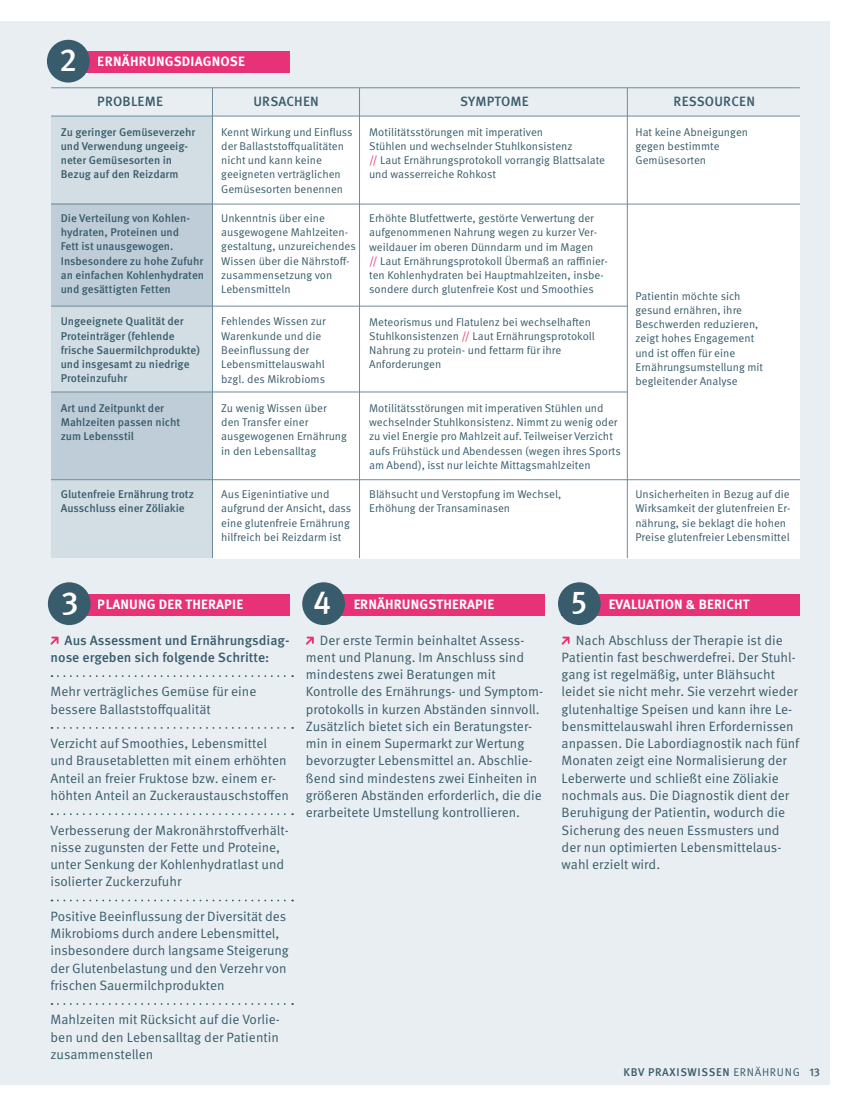
<style>
.page{position:relative;width:851px;height:1106px;background:#fff}
.page>*{position:absolute;margin:0;border:0;box-sizing:border-box;transform-origin:0 0}
.t1{font:500 32.1px "Meta Pro";color:#fff}
.t2{font:13.5px/17.2px "Meta Pro Norm";color:#385c6b}
.t3{font:500 13.5px/17.2px "Meta Pro";color:#385c6b}
.t4{font:700 13.5px "Meta Pro";letter-spacing:.01em;color:#fff}
.t5{font:11.25px/14.2px "Meta Pro Norm";color:#385c6b}
.t6{font:500 11.25px/14.2px "Meta Pro";color:#385c6b}
.t7{font:500 11.25px "Meta Pro";letter-spacing:.06em;color:#385c6b}
.s1{color:#e83278}
.s2{font-family:"Meta Pro Norm";font-weight:400}
</style>
<div class="page">
<div style="left:0;top:21px;width:829px;height:1063px;background:#e9eef2"></div>
<div style="left:51px;top:116px;width:161px;height:88px;background:#d2dee4"></div>
<div style="left:51px;top:306px;width:161px;height:86px;background:#d2dee4"></div>
<div style="left:51px;top:480px;width:161px;height:78px;background:#d2dee4"></div>
<div style="left:51px;top:204px;width:162px;height:102px;background:#becdd7"></div>
<div style="left:51px;top:392px;width:162px;height:88px;background:#becdd7"></div>
<div style="left:212px;top:116px;width:587px;height:442px;background:#fff"></div>
<svg style="left:58px;top:675px;width:235px;height:2px"></svg>
<svg style="left:58px;top:727px;width:235px;height:1px"></svg>
<svg style="left:58px;top:813px;width:235px;height:2px"></svg>
<svg style="left:58px;top:899px;width:235px;height:2px"></svg>
<svg style="left:58px;top:1003px;width:235px;height:1px"></svg>
<svg style="left:50px;top:636px;width:8px;height:8px"></svg>
<svg style="left:306px;top:636px;width:8px;height:8px"></svg>
<svg style="left:561px;top:636px;width:8px;height:8px"></svg>
<div style="left:57px;top:594px;width:232px;height:21px;background:#e83278"></div>
<div style="left:48px;top:582px;width:43px;height:43px;background:#385c6b;border-radius:50%"></div>
<div style="left:306px;top:594px;width:238px;height:21px;background:#e83278"></div>
<div style="left:302px;top:582px;width:43px;height:43px;background:#385c6b;border-radius:50%"></div>
<div style="left:561px;top:594px;width:238px;height:21px;background:#e83278"></div>
<div style="left:558px;top:582px;width:42px;height:43px;background:#385c6b;border-radius:50%"></div>
<hr style="left:51px;top:204px;width:748px;height:1px;background:#6e8c9b">
<hr style="left:51px;top:479px;width:748px;height:1px;background:#6e8c9b">
<hr style="left:51px;top:391px;width:576px;height:1px;background:#6e8c9b">
<hr style="left:51px;top:306px;width:576px;height:1px;background:#6e8c9b">
<div style="left:57px;top:51px;width:232px;height:21px;background:#e83278"></div>
<div style="left:47px;top:40px;width:43px;height:43px;background:#385c6b;border-radius:50%"></div>
<hr style="left:359px;top:88px;width:1px;height:470px;background:#6e8c9b">
<hr style="left:212px;top:88px;width:1px;height:470px;background:#6e8c9b">
<hr style="left:627px;top:88px;width:1px;height:470px;background:#6e8c9b">
<hr style="left:51px;top:87px;width:748px;height:1px;background:#6e8c9b">
<hr style="left:51px;top:116px;width:748px;height:1px;background:#6e8c9b">
<h1 class="t1" style="left:59px;top:35px;width:20px">2</h1>
<p class="t4" style="left:98px;top:51px;width:148px">ERNÄHRUNGSDIAGNOSE</p>
<p class="t3" style="left:97px;top:92px;width:67px">PROBLEME</p>
<p class="t3" style="left:253px;top:92px;width:67px">URSACHEN</p>
<p class="t3" style="left:460px;top:92px;width:70px">SYMPTOME</p>
<p class="t3" style="left:673px;top:92px;width:83px">RESSOURCEN</p>
<p class="t6" style="left:61px;top:124px;width:136px">Zu geringer Gemüseverzehr und Verwendung ungeeig&shy;neter Gemüsesorten in<br>Bezug auf den Reizdarm</p>
<p class="t6" style="left:61px;top:210px;width:145px">Die Verteilung von Kohlen&shy;hydraten, Proteinen und<br>Fett ist unausgewogen.<br>Insbesondere zu hohe Zufuhr an einfachen Kohlenhydraten und gesättigten Fetten</p>
<p class="t6" style="left:61px;top:314px;width:141px">Ungeeignete Qualität der<br>Proteinträger (fehlende frische Sauermilchprodukte) und insgesamt zu niedrige<br>Proteinzufuhr</p>
<p class="t6" style="left:61px;top:400px;width:121px">Art und Zeitpunkt der<br>Mahlzeiten passen nicht zum Lebensstil</p>
<p class="t6" style="left:61px;top:486px;width:135px">Glutenfreie Ernährung trotz<br>Ausschluss einer Zöliakie</p>
<p class="t5" style="left:221px;top:124px;width:133px">Kennt Wirkung und Einfluss der Ballaststoffqualitäten nicht und kann keine geeigneten verträglichen<br>Gemüsesorten benennen</p>
<p class="t5" style="left:221px;top:210px;width:136px">Unkenntnis über eine ausgewogene Mahlzeiten&shy;gestaltung, unzureichendes<br>Wissen über die Nährstoff&shy;zusammensetzung von<br>Lebensmitteln</p>
<p class="t5" style="left:221px;top:314px;width:106px">Fehlendes Wissen zur<br>Warenkunde und die<br>Beeinflussung der<br>Lebensmittelauswahl bzgl. des Mikrobioms</p>
<p class="t5" style="left:221px;top:400px;width:127px">Zu wenig Wissen über den Transfer einer ausgewogenen Ernährung in den Lebensalltag</p>
<p class="t5" style="left:221px;top:486px;width:132px">Aus Eigenintiative und aufgrund der Ansicht, dass eine glutenfreie Ernährung hilfreich bei Reizdarm ist</p>
<p class="t5" style="left:369px;top:124px;width:237px">Motilitätsstörungen mit imperativen<br>Stühlen und wechselnder Stuhlkonsistenz<br><span class="s1">//</span> Laut Ernährungsprotokoll vorrangig Blattsalate und wasserreiche Rohkost</p>
<p class="t5" style="left:369px;top:210px;width:240px">Erhöhte Blutfettwerte, gestörte Verwertung der aufgenommenen Nahrung wegen zu kurzer Ver&shy;weildauer im oberen Dünndarm und im Magen<br><span class="s1">//</span> Laut Ernährungsprotokoll Übermaß an raffinier&shy;ten Kohlenhydraten bei Hauptmahlzeiten, insbe&shy;sondere durch glutenfreie Kost und Smoothies</p>
<p class="t5" style="left:369px;top:314px;width:227px">Meteorismus und Flatulenz bei wechselhaften Stuhlkonsistenzen <span class="s1">//</span> Laut Ernährungsprotokoll Nahrung zu protein- und fettarm für ihre Anforderungen</p>
<p class="t5" style="left:369px;top:400px;width:253px">Motilitätsstörungen mit imperativen Stühlen und wechselnder Stuhlkonsistenz. Nimmt zu wenig oder zu viel Energie pro Mahlzeit auf. Teilweiser Verzicht aufs Frühstück und Abendessen (wegen ihres Sports am Abend), isst nur leichte Mittagsmahlzeiten</p>
<p class="t5" style="left:369px;top:486px;width:194px">Blähsucht und Verstopfung im Wechsel,<br>Erhöhung der Transaminasen</p>
<p class="t5" style="left:635px;top:124px;width:114px">Hat keine Abneigungen gegen bestimmte<br>Gemüsesorten</p>
<p class="t5" style="left:635px;top:288px;width:129px">Patientin möchte sich gesund ernähren, ihre<br>Beschwerden reduzieren, zeigt hohes Engagement und ist offen für eine<br>Ernährungsumstellung mit begleitender Analyse</p>
<p class="t5" style="left:635px;top:486px;width:156px">Unsicherheiten in Bezug auf die Wirksamkeit der glutenfreien Er&shy;nährung, sie beklagt die hohen Preise glutenfreier Lebensmittel</p>
<h1 class="t1" style="left:61px;top:577px;width:19px">3</h1>
<p class="t4" style="left:98px;top:594px;width:147px">PLANUNG DER THERAPIE</p>
<h1 class="t1" style="left:313px;top:576px;width:20px">4</h1>
<p class="t4" style="left:353px;top:594px;width:142px">ERNÄHRUNGSTHERAPIE</p>
<h1 class="t1" style="left:571px;top:577px;width:18px">5</h1>
<p class="t4" style="left:608px;top:594px;width:142px">EVALUATION &amp; BERICHT</p>
<p class="t3" style="left:51px;top:630px;width:240px;text-indent:14px">Aus Assessment und Ernährungsdiag&shy;nose ergeben sich folgende Schritte:</p>
<p class="t2" style="left:51px;top:682px;width:207px">Mehr verträgliches Gemüse für eine bessere Ballaststoffqualität</p>
<p class="t2" style="left:51px;top:734px;width:240px">Verzicht auf Smoothies, Lebensmittel und Brausetabletten mit einem erhöhten Anteil an freier Fruktose bzw. einem er&shy;höhten Anteil an Zuckeraustauschstoffen</p>
<p class="t2" style="left:51px;top:820px;width:240px">Verbesserung der Makronährstoffverhält&shy;nisse zugunsten der Fette und Proteine, unter Senkung der Kohlenhydratlast und isolierter Zuckerzufuhr</p>
<p class="t2" style="left:51px;top:906px;width:240px">Positive Beeinflussung der Diversität des Mikrobioms durch andere Lebensmittel, insbesondere durch langsame Steigerung der Glutenbelastung und den Verzehr von frischen Sauermilchprodukten</p>
<p class="t2" style="left:51px;top:1010px;width:231px;text-align:justify">Mahlzeiten mit Rücksicht auf die Vorlie&shy;ben und den Lebensalltag der Patientin zusammenstellen</p>
<p class="t2" style="left:306px;top:630px;width:239px;text-indent:14px">Der erste Termin beinhaltet Assess&shy;ment und Planung. Im Anschluss sind mindestens zwei Beratungen mit Kontrolle des Ernährungs- und Symptom&shy;protokolls in kurzen Abständen sinnvoll.<br>Zusätzlich bietet sich ein Beratungster&shy;min in einem Supermarkt zur Wertung bevorzugter Lebensmittel an. Abschlie&shy;ßend sind mindestens zwei Einheiten in größeren Abständen erforderlich, die die erarbeitete Umstellung kontrollieren.</p>
<p class="t2" style="left:561px;top:630px;width:239px;text-indent:14px">Nach Abschluss der Therapie ist die Patientin fast beschwerdefrei. Der Stuhl&shy;gang ist regelmäßig, unter Blähsucht leidet sie nicht mehr. Sie verzehrt wieder glutenhaltige Speisen und kann ihre Le&shy;bensmittelauswahl ihren Erfordernissen anpassen. Die Labordiagnostik nach fünf Monaten zeigt eine Normalisierung der Leberwerte und schließt eine Zöliakie nochmals aus. Die Diagnostik dient der Beruhigung der Patientin, wodurch die Sicherung des neuen Essmusters und der nun optimierten Lebensmittelaus&shy;wahl erzielt wird.</p>
<p class="t7" style="left:623px;top:1063px;width:198px">KBV PRAXISWISSEN <span class="s2">ERNÄHRUNG</span> 13</p>
</div>
